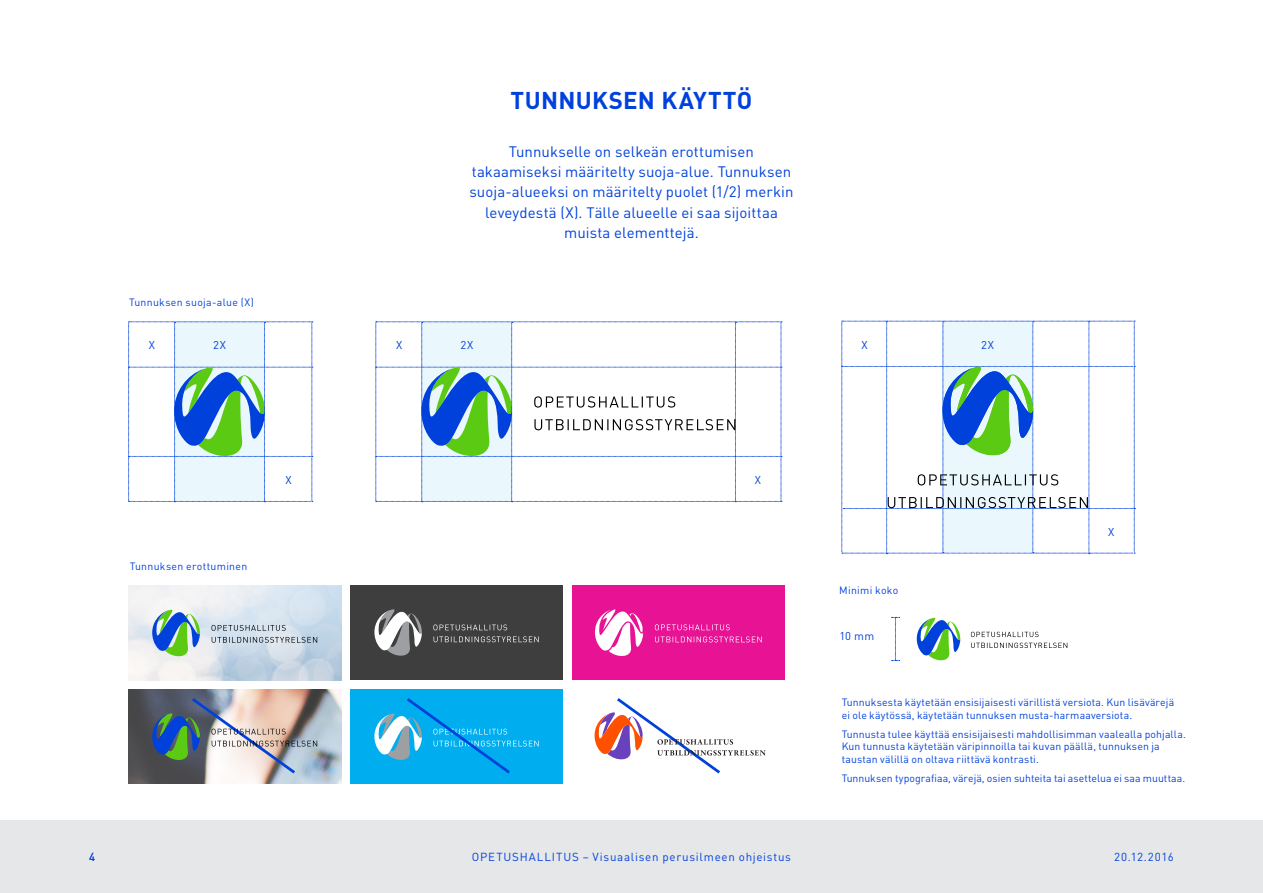
<style>
.page{position:relative;width:1263px;height:893px;background:#fff}
.page>*{position:absolute;margin:0;border:0;box-sizing:border-box;transform-origin:0 0}
.t1{font:700 24px "DIN";letter-spacing:.01em;color:#0041dc}
.t2{font:15px/20.2px "DIN";letter-spacing:.005em;color:#0041dc;text-align:center}
.t3{font:11.55px "DIN";letter-spacing:.065em;color:#0041dc}
.t4{font:11.25px "DIN";letter-spacing:.07em;color:#0041dc}
.t5{font:11.25px "DIN";color:#004aba}
.TK_ohje_leipis_Garam{font:10.5px/12.8px "DIN";letter-spacing:.01em;color:#0041dc}
.TK_ohje_leipis_Garam-2{font:10.5px "DIN";letter-spacing:.03em;color:#0041dc}
</style>
<div class="page">
<div style="left:0;top:821px;width:1263px;height:72px;background:#e6e7e9"></div>
<svg style="left:376px;top:322px;width:406px;height:180px"></svg>
<svg style="left:128px;top:322px;width:185px;height:180px"></svg>
<svg style="left:841px;top:321px;width:294px;height:233px"></svg>
<img style="left:128px;top:586px;width:213px;height:95px">
<img style="left:128px;top:689px;width:213px;height:95px">
<svg style="left:917px;top:617px;width:43px;height:44px"></svg>
<svg style="left:971px;top:643px;width:96px;height:5px"></svg>
<svg style="left:971px;top:632px;width:67px;height:5px"></svg>
<svg style="left:891px;top:617px;width:9px;height:44px"></svg>
<div style="left:350px;top:689px;width:213px;height:95px;background:#00aeef"></div>
<div style="left:350px;top:585px;width:213px;height:95px;background:#3e3e3f"></div>
<svg style="left:434px;top:636px;width:105px;height:6px"></svg>
<svg style="left:433px;top:624px;width:74px;height:6px"></svg>
<svg style="left:374px;top:609px;width:48px;height:47px"></svg>
<svg style="left:374px;top:698px;width:165px;height:76px"></svg>
<svg style="left:212px;top:637px;width:105px;height:6px"></svg>
<svg style="left:211px;top:625px;width:75px;height:6px"></svg>
<svg style="left:152px;top:606px;width:48px;height:53px"></svg>
<img style="left:152px;top:695px;width:165px;height:81px">
<div style="left:572px;top:585px;width:213px;height:95px;background:#e71294"></div>
<svg style="left:655px;top:636px;width:107px;height:6px"></svg>
<svg style="left:655px;top:624px;width:75px;height:6px"></svg>
<svg style="left:595px;top:609px;width:48px;height:47px"></svg>
<svg style="left:594px;top:698px;width:172px;height:76px"></svg>
<p class="TK_ohje_leipis_Garam-2" style="left:129px;top:296px;width:126px">Tunnuksen suoja-alue (X)</p>
<p class="t1" style="left:511px;top:85px;width:243px">TUNNUKSEN KÄYTTÖ</p>
<p class="t2" style="left:469px;top:141px;width:326px">Tunnukselle on selkeän erottumisen takaamiseksi määritelty suoja-alue. Tunnuksen suoja-alueeksi on määritelty puolet (1/2) merkin leveydestä (X). Tälle alueelle ei saa sijoittaa muista elementtejä.</p>
<p class="t4" style="left:149px;top:338px;width:8px">X</p>
<p class="t4" style="left:213px;top:338px;width:14px">2X</p>
<p class="t4" style="left:396px;top:338px;width:8px">X</p>
<p class="t4" style="left:460px;top:338px;width:14px">2X</p>
<p class="t4" style="left:861px;top:338px;width:8px">X</p>
<p class="TK_ohje_leipis_Garam-2" style="left:130px;top:559px;width:119px">Tunnuksen erottuminen</p>
<p class="t4" style="left:285px;top:472px;width:8px">X</p>
<p class="t5" style="left:755px;top:472px;width:8px">X</p>
<p class="TK_ohje_leipis_Garam-2" style="left:839px;top:584px;width:61px">Minimi koko</p>
<p class="t4" style="left:839px;top:628px;width:36px">10 mm</p>
<p class="t4" style="left:981px;top:338px;width:14px">2X</p>
<p class="t4" style="left:1108px;top:525px;width:8px">X</p>
<p class="TK_ohje_leipis_Garam" style="left:842px;top:696px;width:334px">Tunnuksesta käytetään ensisijaisesti värillistä versiota. Kun lisävärejä ei ole käytössä, käytetään tunnuksen musta-harmaaversiota.</p>
<p class="TK_ohje_leipis_Garam" style="left:842px;top:727px;width:346px">Tunnusta tulee käyttää ensisijaisesti mahdollisimman vaalealla pohjalla.<br>Kun tunnusta käytetään väripinnoilla tai kuvan päällä, tunnuksen ja taustan välillä on oltava riittävä kontrasti.</p>
<p class="TK_ohje_leipis_Garam" style="left:842px;top:771px;width:345px">Tunnuksen typografiaa, värejä, osien suhteita tai asettelua ei saa muuttaa.</p>
<p class="t3" style="left:89px;top:850px;width:8px">4</p>
<p class="t3" style="left:472px;top:850px;width:321px">OPETUSHALLITUS – Visuaalisen perusilmeen ohjeistus</p>
<p class="t3" style="left:1114px;top:850px;width:61px">20.12.2016</p>
</div>
